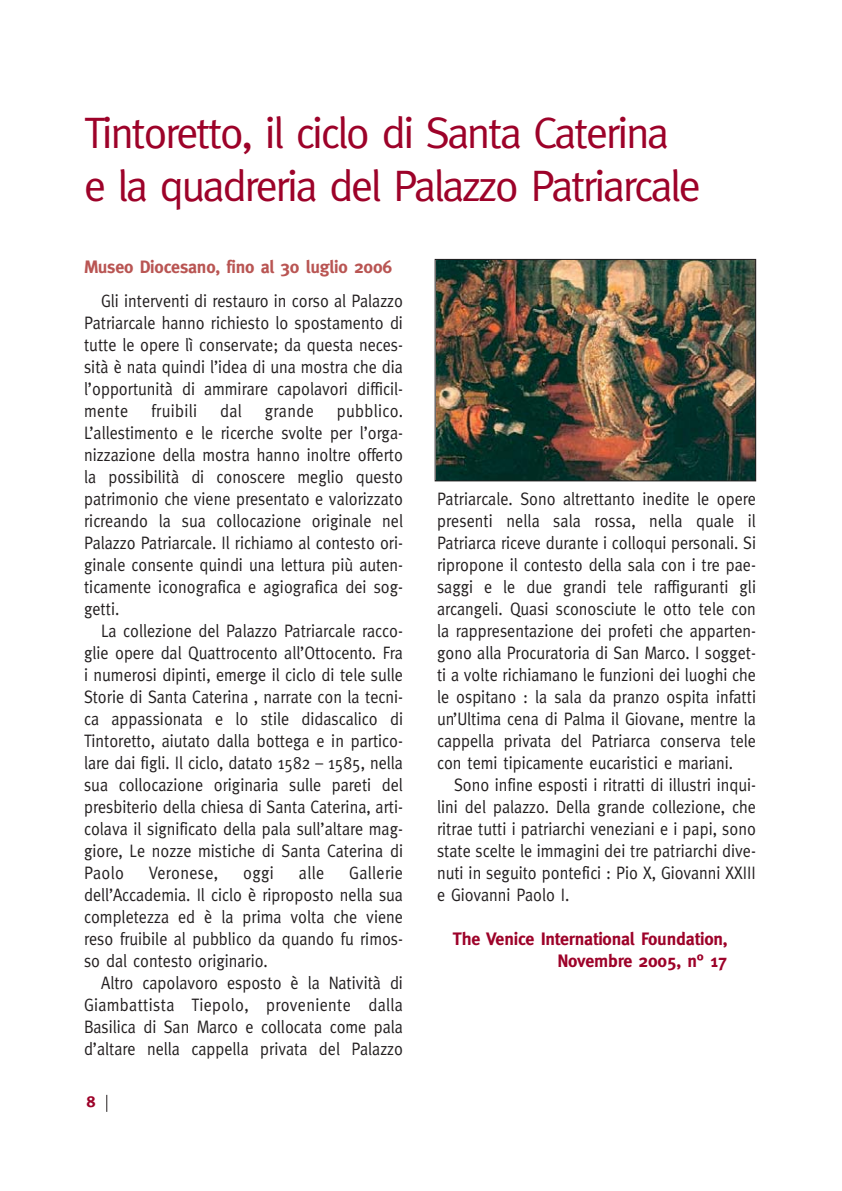
<style>
.page{position:relative;width:842px;height:1191px;background:#fff}
.page>*{position:absolute;margin:0;border:0;box-sizing:border-box;transform-origin:0 0}
.t1{font:44px/52.8px "Meta";letter-spacing:-.055em;color:#9d0229}
.t2{font:18px/22px "Meta";color:#231f20;text-align:justify;scale:.9 1}
.t3{font:700 18px/22px "Meta";letter-spacing:-.01em;color:#9d0229;text-align:right}
.t4{font:700 18px "Meta";letter-spacing:-.01em;color:#b95553}
.t5{font:18px "Meta";letter-spacing:.02em;color:#231f20;scale:.9 1}
.t6{font:700 16px "Meta";color:#9d0229}
</style>
<div class="page">
<svg style="left:106px;top:1094px;width:1px;height:17px"></svg>
<img style="left:437px;top:261px;width:317px;height:218px">
<div style="left:435px;top:259px;width:321px;height:222px;border:1px solid #231f20"></div>
<h1 class="t1" style="left:84px;top:110px;width:618px">Tintoretto, il ciclo di Santa Caterina e la quadreria del Palazzo Patriarcale</h1>
<p class="t4" style="left:84px;top:259px;width:309px">Museo Diocesano, fino al 30 luglio 2006</p>
<p class="t2" style="left:84px;top:291px;width:356px;text-indent:17px">Gli interventi di restauro in corso al Palazzo Patriarcale hanno richiesto lo spostamento di tutte le opere lì conservate; da questa neces&shy;sità è nata quindi l’idea di una mostra che dia l’opportunità di ammirare capolavori difficil&shy;mente</p>
<p class="t2" style="left:84px;top:401px;width:356px;text-indent:253px">pubblico.<br>L’allestimento e le ricerche svolte per l’orga&shy;nizzazione della mostra hanno inoltre offerto la possibilità di conoscere meglio questo patrimonio che viene presentato e valorizzato ricreando la sua collocazione originale nel Palazzo Patriarcale. Il richiamo al contesto ori&shy;ginale consente quindi una lettura più auten&shy;ticamente iconografica e agiografica dei sog&shy;getti.</p>
<p class="t2" style="left:84px;top:621px;width:356px;text-indent:17px">La collezione del Palazzo Patriarcale racco&shy;glie opere dal Quattrocento all’Ottocento. Fra i numerosi dipinti, emerge il ciclo di tele sulle Storie di Santa Caterina , narrate con la tecni&shy;ca appassionata e lo stile didascalico di Tintoretto, aiutato dalla bottega e in partico&shy;lare dai figli. Il ciclo, datato 1582 – 1585, nella sua collocazione originaria sulle pareti del presbiterio della chiesa di Santa Caterina, arti&shy;colava il significato della pala sull’altare mag&shy;giore, Le nozze mistiche di Santa Caterina di Paolo</p>
<p class="t5" style="left:151px;top:404px;width:53px">fruibili</p>
<p class="t2" style="left:220px;top:401px;width:26px">dal</p>
<p class="t2" style="left:265px;top:401px;width:56px">grande</p>
<p class="t2" style="left:84px;top:863px;width:356px;text-indent:265px">Gallerie dell’Accademia. Il ciclo è riproposto nella sua completezza ed è la prima volta che viene reso fruibile al pubblico da quando fu rimos&shy;so dal contesto originario.</p>
<p class="t2" style="left:84px;top:973px;width:356px;text-indent:17px">Altro capolavoro esposto è la Natività di Giambattista Tiepolo, proveniente dalla Basilica di San Marco e collocata come pala d’altare nella cappella privata del Palazzo</p>
<p class="t5" style="left:149px;top:866px;width:79px">Veronese,</p>
<p class="t2" style="left:243px;top:863px;width:36px">oggi</p>
<p class="t2" style="left:299px;top:863px;width:30px">alle</p>
<p class="t6" style="left:87px;top:1095px;width:10px">8</p>
<p class="t2" style="left:437px;top:489px;width:356px">Patriarcale. Sono altrettanto inedite le opere presenti nella sala rossa, nella quale il Patriarca riceve durante i colloqui personali. Si ripropone il contesto della sala con i tre pae&shy;saggi e le due grandi tele raffiguranti gli arcangeli. Quasi sconosciute le otto tele con la rappresentazione dei profeti che apparten&shy;gono alla Procuratoria di San Marco. I sogget&shy;ti a volte richiamano le funzioni dei luoghi che le ospitano : la sala da pranzo ospita infatti un’Ultima cena di Palma il Giovane, mentre la cappella privata del Patriarca conserva tele con temi tipicamente eucaristici e mariani.</p>
<p class="t2" style="left:437px;top:775px;width:356px;text-indent:17px">Sono infine esposti i ritratti di illustri inqui&shy;lini del palazzo. Della grande collezione, che ritrae tutti i patriarchi veneziani e i papi, sono state scelte le immagini dei tre patriarchi dive&shy;nuti in seguito pontefici : Pio X, Giovanni XXIII e Giovanni Paolo I.</p>
<p class="t3" style="left:453px;top:928px;width:276px">The Venice International Foundation,<br>Novembre 2005, n° 17</p>
</div>
